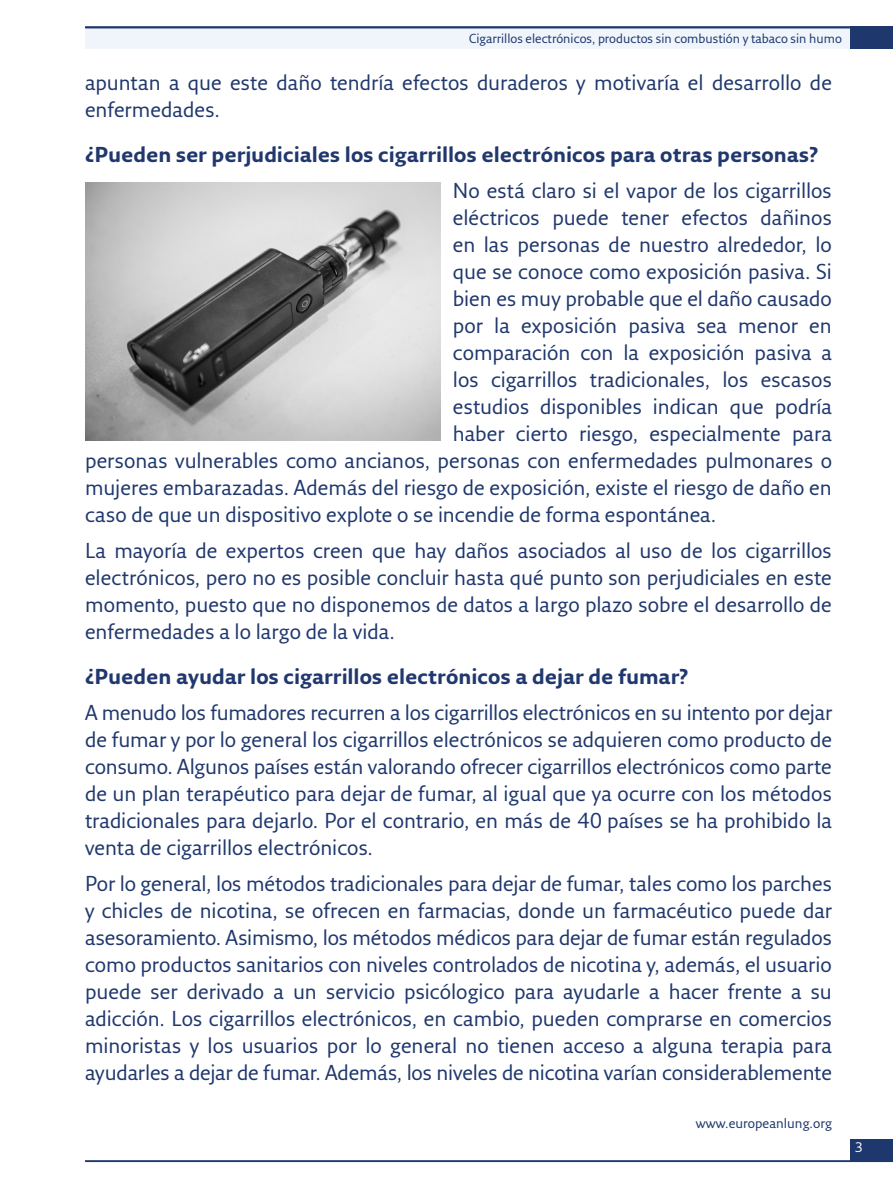
<style>
.page{position:relative;width:893px;height:1191px;background:#fff}
.page>*{position:absolute;margin:0;border:0;box-sizing:border-box;transform-origin:0 0}
.H___B-head{font:21px/27px "Fresco Sans Pro";color:#20386d;text-align:justify}
.H___B-head-2{font:700 21px "Fresco Sans Pro";color:#20386d}
.Running_foot_left{font:13.5px "Fresco Sans Pro";color:#1e376d}
.t1{font:13.5px "Fresco Sans Pro";color:#fff}
.H___Article_title{font:12.75px "Fresco Sans Pro";color:#1e376d}
</style>
<div class="page">
<div style="left:85px;top:26px;width:808px;height:23px;background:#eff5fb"></div>
<div style="left:850px;top:26px;width:43px;height:23px;background:#1e376d"></div>
<div style="left:850px;top:1138px;width:43px;height:23px;background:#1e376d"></div>
<hr style="left:85px;top:26px;width:808px;height:2px;background:#1e376d">
<hr style="left:85px;top:1160px;width:808px;height:2px;background:#1e376d">
<img style="left:86px;top:183px;width:354px;height:257px">
<p class="H___Article_title" style="left:469px;top:30px;width:374px">Cigarrillos electrónicos, productos sin combustión y tabaco sin humo</p>
<p class="H___B-head" style="left:85px;top:69px;width:748px">apuntan a que este daño tendría efectos duraderos y motivaría el desarrollo de enfermedades.</p>
<p class="H___B-head-2" style="left:85px;top:141px;width:735px">¿Pueden ser perjudiciales los cigarrillos electrónicos para otras personas?</p>
<p class="H___B-head" style="left:453px;top:177px;width:380px">No está claro si el vapor de los cigarrillos</p>
<p class="H___B-head" style="left:453px;top:204px;width:381px">eléctricos puede tener efectos dañinos</p>
<p class="H___B-head" style="left:453px;top:231px;width:381px">en las personas de nuestro alrededor, lo</p>
<p class="H___B-head" style="left:453px;top:258px;width:381px">que se conoce como exposición pasiva. Si</p>
<p class="H___B-head" style="left:453px;top:285px;width:380px">bien es muy probable que el daño causado</p>
<p class="H___B-head" style="left:453px;top:312px;width:381px">por la exposición pasiva sea menor en</p>
<p class="H___B-head" style="left:453px;top:339px;width:381px">comparación con la exposición pasiva a</p>
<p class="H___B-head" style="left:453px;top:366px;width:381px">los cigarrillos tradicionales, los escasos</p>
<p class="H___B-head" style="left:453px;top:393px;width:381px">estudios disponibles indican que podría</p>
<p class="H___B-head" style="left:453px;top:420px;width:380px">haber cierto riesgo, especialmente para</p>
<p class="H___B-head" style="left:85px;top:447px;width:748px">personas vulnerables como ancianos, personas con enfermedades pulmonares o</p>
<p class="H___B-head" style="left:85px;top:474px;width:748px">mujeres embarazadas. Además del riesgo de exposición, existe el riesgo de daño en</p>
<p class="H___B-head" style="left:85px;top:501px;width:633px">caso de que un dispositivo explote o se incendie de forma espontánea.</p>
<p class="H___B-head" style="left:85px;top:537px;width:748px">La mayoría de expertos creen que hay daños asociados al uso de los cigarrillos electrónicos, pero no es posible concluir hasta qué punto son perjudiciales en este momento, puesto que no disponemos de datos a largo plazo sobre el desarrollo de enfermedades a lo largo de la vida.</p>
<p class="H___B-head-2" style="left:85px;top:663px;width:605px">¿Pueden ayudar los cigarrillos electrónicos a dejar de fumar?</p>
<p class="H___B-head" style="left:85px;top:699px;width:749px">A menudo los fumadores recurren a los cigarrillos electrónicos en su intento por dejar de fumar y por lo general los cigarrillos electrónicos se adquieren como producto de consumo. Algunos países están valorando ofrecer cigarrillos electrónicos como parte de un plan terapéutico para dejar de fumar, al igual que ya ocurre con los métodos tradicionales para dejarlo. Por el contrario, en más de 40 países se ha prohibido la venta de cigarrillos electrónicos.</p>
<p class="H___B-head" style="left:85px;top:870px;width:748px">Por lo general, los métodos tradicionales para dejar de fumar, tales como los parches y chicles de nicotina, se ofrecen en farmacias, donde un farmacéutico puede dar asesoramiento. Asimismo, los métodos médicos para dejar de fumar están regulados como productos sanitarios con niveles controlados de nicotina y, además, el usuario puede ser derivado a un servicio psicólogico para ayudarle a hacer frente a su adicción. Los cigarrillos electrónicos, en cambio, pueden comprarse en comercios minoristas y los usuarios por lo general no tienen acceso a alguna terapia para ayudarles a dejar de fumar. Además, los niveles de nicotina varían considerablemente</p>
<p class="Running_foot_left" style="left:696px;top:1115px;width:138px">www.europeanlung.org</p>
<p class="t1" style="left:855px;top:1139px;width:10px">3</p>
</div>
